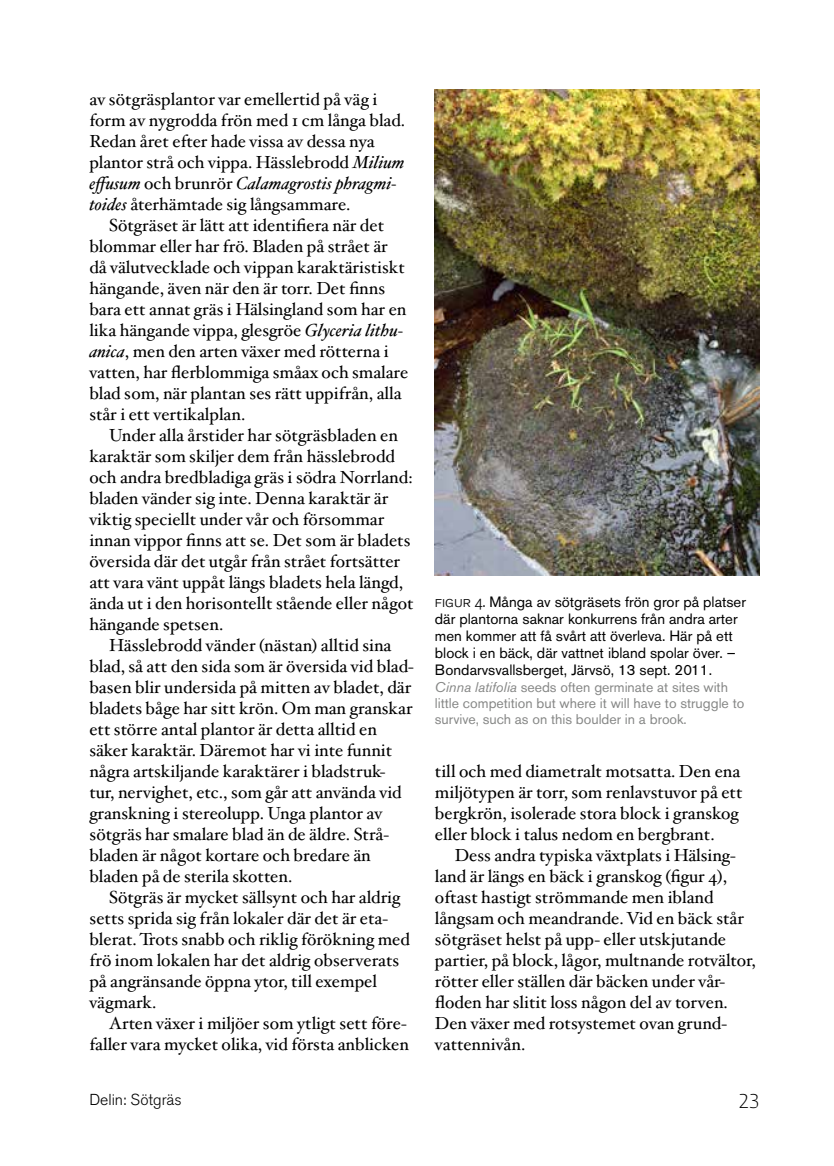
<style>
.page{position:relative;width:834px;height:1166px;background:#fff}
.page>*{position:absolute;margin:0;border:0;box-sizing:border-box;transform-origin:0 0}
.t1{font:300 21px "Massif Pro";color:#000}
.t2{font:17.5px/21px "Hoefler Txt";color:#000}
.t3{font:300 15.75px "Akzidenz Grotesk Std";color:#000}
.t4{font:14.88px/17.2px "Akzidenz Grotesk Std";color:#000}
.t5{font:14px/16.3px "Akzidenz Grotesk Std";color:#868786}
.s1{font-style:italic}
.s2{font-weight:300;font-size:15.75px}
</style>
<div class="page">
<img style="left:435px;top:89px;width:324px;height:486px">
<p class="t2" style="left:89px;top:88px;width:317px">av sötgräsplantor var emellertid på väg i form av nygrodda frön med 1 cm långa blad.<br>Redan året efter hade vissa av dessa nya plantor strå och vippa. Hässlebrodd <span class="s1">Milium effusum</span> och brunrör <span class="s1">Calamagrostis phragmi&shy;toides</span> återhämtade sig långsammare.</p>
<p class="t2" style="left:89px;top:214px;width:320px;text-indent:20px">Sötgräset är lätt att identifiera när det blommar eller har frö. Bladen på strået är då välutvecklade och vippan karaktäristiskt hängande, även när den är torr. Det finns bara ett annat gräs i Hälsingland som har en lika hängande vippa, glesgröe <span class="s1">Glyceria lithu&shy;anica</span>, men den arten växer med rötterna i vatten, har flerblommiga småax och smalare blad som, när plantan ses rätt uppifrån, alla står i ett vertikalplan.</p>
<p class="t2" style="left:89px;top:424px;width:325px;text-indent:20px">Under alla årstider har sötgräsbladen en karaktär som skiljer dem från hässlebrodd och andra bredbladiga gräs i södra Norrland: bladen vänder sig inte. Denna karaktär är viktig speciellt under vår och försommar innan vippor finns att se. Det som är bladets översida där det utgår från strået fortsätter att vara vänt uppåt längs bladets hela längd, ända ut i den horisontellt stående eller något hängande spetsen.</p>
<p class="t2" style="left:89px;top:634px;width:326px;text-indent:20px">Hässlebrodd vänder (nästan) alltid sina blad, så att den sida som är översida vid blad&shy;basen blir undersida på mitten av bladet, där bladets båge har sitt krön. Om man granskar ett större antal plantor är detta alltid en säker karaktär. Däremot har vi inte funnit några artskiljande karaktärer i bladstruk&shy;tur, nervighet, etc., som går att använda vid granskning i stereolupp. Unga plantor av sötgräs har smalare blad än de äldre. Strå&shy;bladen är något kortare och bredare än bladen på de sterila skotten.</p>
<p class="t2" style="left:89px;top:886px;width:322px;text-indent:20px">Sötgräs är mycket sällsynt och har aldrig setts sprida sig från lokaler där det är eta&shy;blerat. Trots snabb och riklig förökning med frö inom lokalen har det aldrig observerats på angränsande öppna ytor, till exempel vägmark.</p>
<p class="t2" style="left:89px;top:1012px;width:321px;text-align:right">Arten växer i miljöer som ytligt sett före&shy;faller vara mycket olika, vid första anblicken</p>
<p class="t4" style="left:435px;top:593px;width:312px"><span class="s2">figur 4.</span> Många av sötgräsets frön gror på platser där plantorna saknar konkurrens från andra arter men kommer att få svårt att överleva. Här på ett block i en bäck, där vattnet ibland spolar över. – Bondarvsvallsberget, Järvsö, 13 sept. 2011.</p>
<p class="t5" style="left:435px;top:678px;width:311px"><span class="s1">Cinna latifolia</span> seeds often germinate at sites with little competition but where it will have to struggle to survive, such as on this boulder in a brook.</p>
<p class="t2" style="left:435px;top:760px;width:309px">till och med diametralt motsatta. Den ena miljötypen är torr, som renlavstuvor på ett bergkrön, isolerade stora block i granskog eller block i talus nedom en bergbrant.</p>
<p class="t2" style="left:435px;top:844px;width:322px;text-indent:20px">Dess andra typiska växtplats i Hälsing&shy;land är längs en bäck i granskog (figur 4), oftast hastigt strömmande men ibland långsam och meandrande. Vid en bäck står sötgräset helst på upp- eller utskjutande partier, på block, lågor, multnande rotvältor, rötter eller ställen där bäcken under vår&shy;floden har slitit loss någon del av torven.<br>Den växer med rotsystemet ovan grund&shy;vattennivån.</p>
<p class="t3" style="left:89px;top:1090px;width:94px">Delin: Sötgräs</p>
<p class="t1" style="left:738px;top:1087px;width:22px">23</p>
</div>
